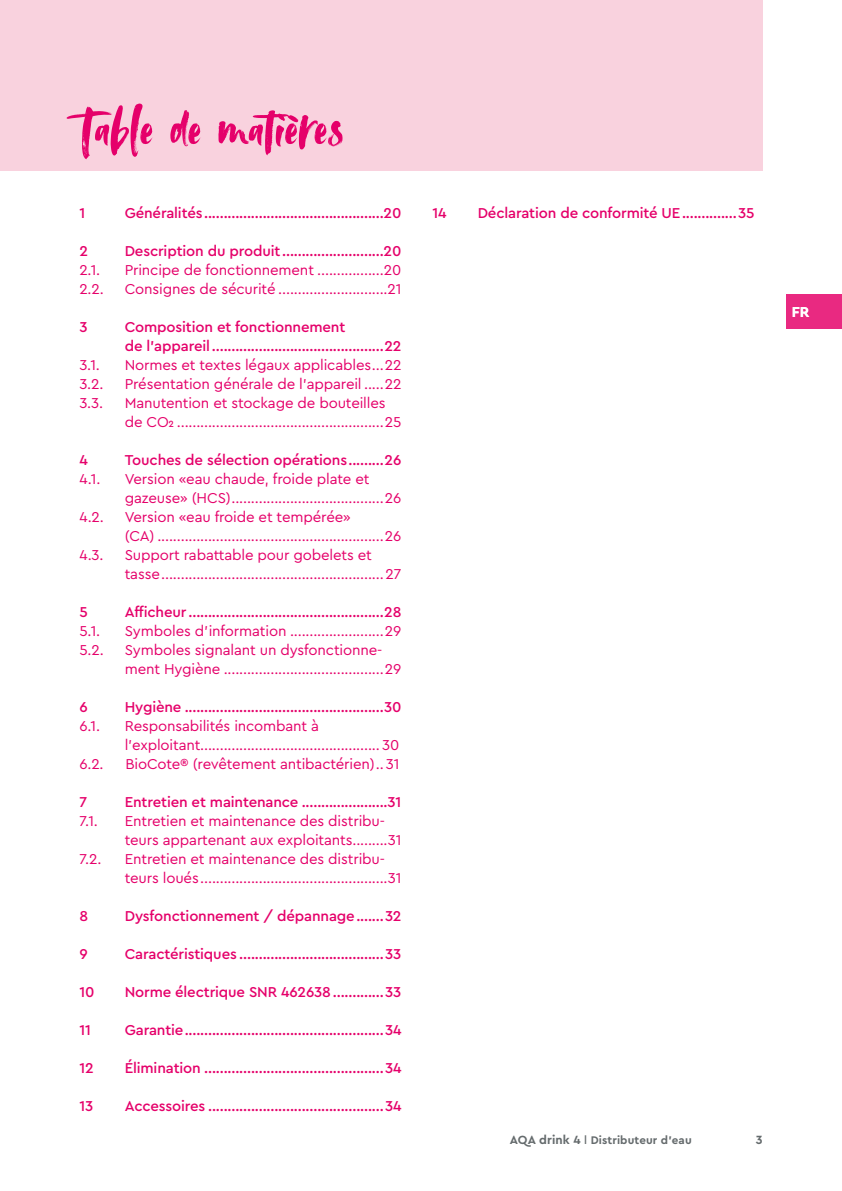
<style>
.page{position:relative;width:842px;height:1191px;background:#fff}
.page>*{position:absolute;margin:0;border:0;box-sizing:border-box;transform-origin:0 0}
.t1{font:60px "Avallon";color:#e5006a}
.t2{font:15px/19px "Cera PRO";letter-spacing:-.01em;color:#e5006a}
.t3{font:500 15px/19px "Cera PRO";letter-spacing:-.01em;color:#e5006a}
.t4{font:700 15px "Cera PRO";color:#fff}
.t5{font:700 12.4px "Cera PRO";color:#656b6d}
.t6{font:700 11.6px "Cera PRO";letter-spacing:.01em;color:#656b6d}
.s1{font-size:12.4px}
.s2{font-weight:500}
</style>
<div class="page">
<div style="left:0;top:0;width:763px;height:171px;background:#f9d2de"></div>
<div style="left:786px;top:294px;width:56px;height:34px;background:#e92981"></div>
<h1 class="t1" style="left:79px;top:89px;width:266px">Table de matières</h1>
<p class="t3" style="left:79px;top:202px;width:7px">1</p>
<p class="t3" style="left:125px;top:202px;width:278px">Généralités..............................................20</p>
<p class="t3" style="left:79px;top:240px;width:10px">2</p>
<p class="t3" style="left:125px;top:240px;width:278px">Description du produit..........................20</p>
<p class="t2" style="left:79px;top:259px;width:22px">2.1.</p>
<p class="t2" style="left:125px;top:259px;width:278px">Principe de fonctionnement .................20</p>
<p class="t2" style="left:79px;top:278px;width:26px">2.2.</p>
<p class="t2" style="left:125px;top:278px;width:278px">Consignes de sécurité ............................21</p>
<p class="t3" style="left:79px;top:316px;width:10px">3</p>
<p class="t3" style="left:125px;top:316px;width:278px">Composition et fonctionnement<br>de l’appareil............................................22</p>
<p class="t2" style="left:79px;top:354px;width:22px">3.1.</p>
<p class="t2" style="left:125px;top:354px;width:278px">Normes et textes légaux applicables...22</p>
<p class="t2" style="left:79px;top:373px;width:26px">3.2.</p>
<p class="t2" style="left:125px;top:373px;width:278px">Présentation générale de l’appareil .....22</p>
<p class="t2" style="left:79px;top:392px;width:25px">3.3.</p>
<p class="t2" style="left:125px;top:392px;width:278px">Manutention et stockage de bouteilles de CO2 .....................................................25</p>
<p class="t3" style="left:79px;top:449px;width:10px">4</p>
<p class="t3" style="left:125px;top:449px;width:278px">Touches de sélection opérations.........26</p>
<p class="t2" style="left:79px;top:468px;width:23px">4.1.</p>
<p class="t2" style="left:125px;top:468px;width:278px">Version «eau chaude, froide plate et gazeuse» (HCS).......................................26</p>
<p class="t2" style="left:79px;top:506px;width:26px">4.2.</p>
<p class="t2" style="left:125px;top:506px;width:278px">Version «eau froide et tempérée»<br>(CA) ..........................................................26</p>
<p class="t2" style="left:79px;top:544px;width:26px">4.3.</p>
<p class="t2" style="left:125px;top:544px;width:278px">Support rabattable pour gobelets et tasse.........................................................27</p>
<p class="t3" style="left:79px;top:601px;width:10px">5</p>
<p class="t3" style="left:125px;top:601px;width:278px">Afficheur..................................................28</p>
<p class="t2" style="left:79px;top:620px;width:22px">5.1.</p>
<p class="t2" style="left:125px;top:620px;width:278px">Symboles d’information ........................29</p>
<p class="t2" style="left:79px;top:639px;width:26px">5.2.</p>
<p class="t2" style="left:125px;top:639px;width:278px">Symboles signalant un dysfonctionne&shy;ment Hygiène .........................................29</p>
<p class="t3" style="left:79px;top:696px;width:10px">6</p>
<p class="t3" style="left:125px;top:696px;width:278px">Hygiène ...................................................30</p>
<p class="t2" style="left:79px;top:715px;width:22px">6.1.</p>
<p class="t2" style="left:125px;top:715px;width:276px">Responsabilités incombant à l’exploitant.............................................. 30</p>
<p class="t2" style="left:79px;top:753px;width:26px">6.2.</p>
<p class="t2" style="left:125px;top:753px;width:276px">BioCote® (revêtement antibactérien).. 31</p>
<p class="t3" style="left:79px;top:791px;width:9px">7</p>
<p class="t3" style="left:125px;top:791px;width:278px">Entretien et maintenance ......................31</p>
<p class="t2" style="left:79px;top:810px;width:20px">7.1.</p>
<p class="t2" style="left:125px;top:810px;width:278px">Entretien et maintenance des distribu&shy;teurs appartenant aux exploitants.........31</p>
<p class="t2" style="left:79px;top:848px;width:24px">7.2.</p>
<p class="t2" style="left:125px;top:848px;width:278px">Entretien et maintenance des distribu&shy;teurs loués................................................31</p>
<p class="t3" style="left:79px;top:905px;width:10px">8</p>
<p class="t3" style="left:125px;top:905px;width:278px">Dysfonctionnement / dépannage.......32</p>
<p class="t3" style="left:79px;top:943px;width:10px">9</p>
<p class="t3" style="left:125px;top:943px;width:278px">Caractéristiques .....................................33</p>
<p class="t3" style="left:79px;top:981px;width:17px">10</p>
<p class="t3" style="left:125px;top:981px;width:278px">Norme électrique SNR 462638.............33</p>
<p class="t3" style="left:79px;top:1019px;width:13px">11</p>
<p class="t3" style="left:125px;top:1019px;width:278px">Garantie...................................................34</p>
<p class="t3" style="left:79px;top:1057px;width:16px">12</p>
<p class="t3" style="left:125px;top:1057px;width:278px">Élimination ..............................................34</p>
<p class="t3" style="left:79px;top:1095px;width:15px">13</p>
<p class="t3" style="left:125px;top:1095px;width:278px">Accessoires .............................................34</p>
<p class="t3" style="left:432px;top:202px;width:16px">14</p>
<p class="t3" style="left:478px;top:202px;width:278px">Déclaration de conformité UE..............35</p>
<p class="t4" style="left:792px;top:302px;width:19px">FR</p>
<p class="t6" style="left:510px;top:1132px;width:183px"><span class="s1">AQA drink 4</span> <span class="s2">l</span> Distributeur d'eau</p>
<p class="t5" style="left:756px;top:1132px;width:8px">3</p>
</div>
